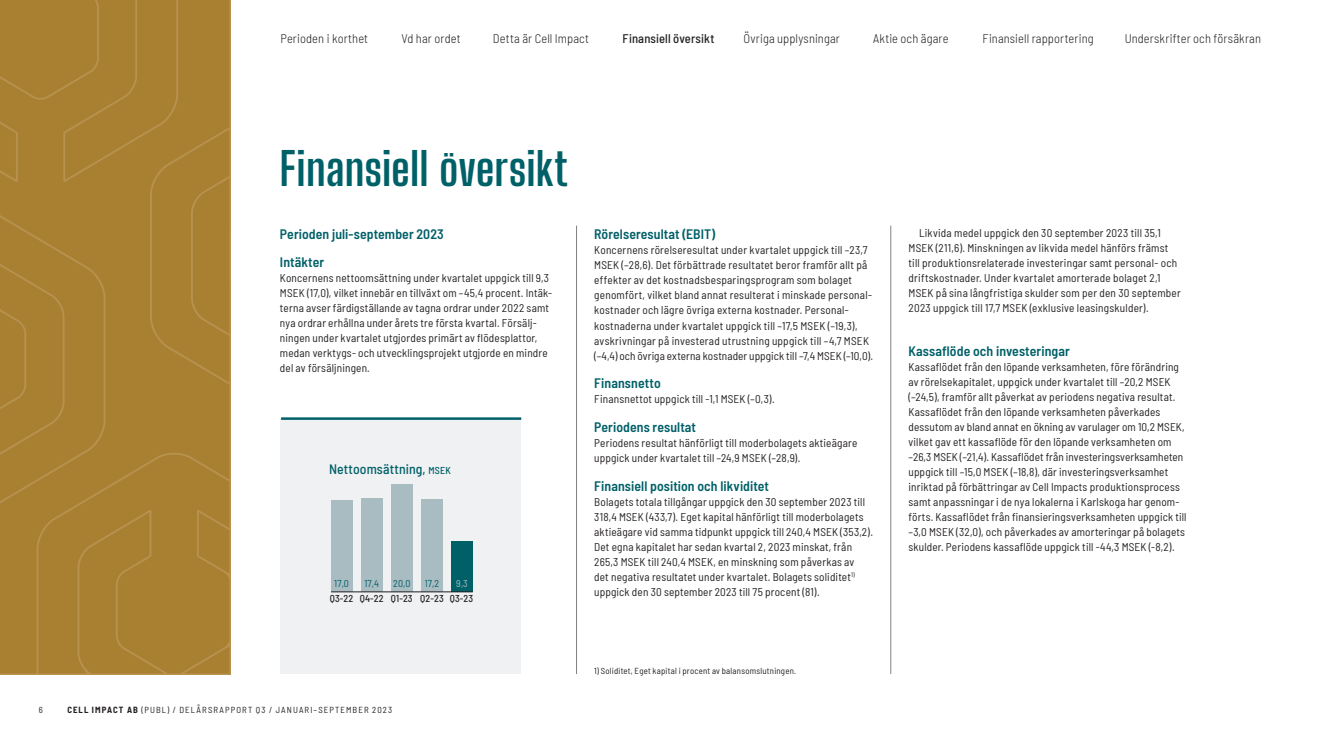
<style>
.page{position:relative;width:1322px;height:745px;background:#fff}
.page>*{position:absolute;margin:0;border:0;box-sizing:border-box;transform-origin:0 0}
.B-02-H1-Heading{font:700 45px "Big Shoulders Display";letter-spacing:.01em;color:#006068}
.B-12-Sub-head_1{font:600 semi-condensed 13.75px "Barlow";letter-spacing:.005em;color:#006068}
.B-13-Sub-head_2{font:500 semi-condensed 13.75px "Barlow";letter-spacing:.005em;color:#006068}
.t1{font:300 semi-condensed 12.5px "Barlow";letter-spacing:.01em;color:#231f20}
.B-12-Sub-head_1-2{font:500 semi-condensed 12.5px "Barlow";letter-spacing:.01em;color:#231f20}
.B-09-Body_text{font:semi-condensed 11.25px/15px "Barlow";letter-spacing:.015em;color:#231f20}
.B-10-Body_indented{font:semi-condensed 11.25px/15px "Barlow";letter-spacing:.02em;color:#231f20}
.t2{font:600 semi-condensed 11.25px "Barlow";letter-spacing:.01em;color:#006068}
.t3{font:500 semi-condensed 10px "Barlow";letter-spacing:.01em;color:#231f20}
.t4{font:semi-condensed 10px "Barlow";letter-spacing:.01em;color:#006068}
.t5{font:semi-condensed 10px "Barlow";color:#a9bcc2}
.B-16-Footnote{font:semi-condensed 8.75px "Barlow";letter-spacing:.13em;color:#231f20}
.B-16-Footnote-2{font:semi-condensed 8.75px "Barlow";letter-spacing:.03em;color:#231f20}
.s1{font-size:10px}
.s2{font-weight:400;font-size:8.75px;color:#231f20}
.s3{font-weight:700}
</style>
<div class="page">
<div style="left:281px;top:418px;width:240px;height:255px;background:#f0f1f2"></div>
<div style="left:0;top:0;width:231px;height:675px;background:#a97f31"></div>
<hr style="left:576px;top:225px;width:1px;height:448px;background:#808285">
<hr style="left:890px;top:225px;width:1px;height:448px;background:#808285">
<div style="left:451px;top:541px;width:22px;height:50px;background:#006068"></div>
<div style="left:421px;top:499px;width:22px;height:92px;background:#a9bcc2"></div>
<div style="left:391px;top:483px;width:21px;height:108px;background:#a9bcc2"></div>
<div style="left:361px;top:497px;width:21px;height:94px;background:#a9bcc2"></div>
<div style="left:331px;top:500px;width:21px;height:91px;background:#a9bcc2"></div>
<hr style="left:331px;top:591px;width:142px;height:1px;background:#231f20">
<hr style="left:281px;top:417px;width:240px;height:2px;background:#006068">
<p class="t1" style="left:280px;top:29px;width:89px">Perioden i korthet</p>
<p class="t1" style="left:401px;top:29px;width:61px">Vd har ordet</p>
<p class="t1" style="left:493px;top:29px;width:98px">Detta är Cell Impact</p>
<h1 class="B-12-Sub-head_1-2" style="left:622px;top:29px;width:93px">Finansiell översikt</h1>
<p class="t1" style="left:743px;top:29px;width:98px">Övriga upplysningar</p>
<p class="t1" style="left:873px;top:29px;width:77px">Aktie och ägare</p>
<p class="t1" style="left:982px;top:29px;width:113px">Finansiell rapportering</p>
<p class="t1" style="left:1124px;top:29px;width:138px">Underskrifter och försäkran</p>
<h1 class="B-02-H1-Heading" style="left:280px;top:133px;width:289px">Finansiell översikt</h1>
<h1 class="B-12-Sub-head_1" style="left:280px;top:224px;width:165px">Perioden juli-september 2023</h1>
<h1 class="B-12-Sub-head_1" style="left:280px;top:252px;width:46px">Intäkter</h1>
<p class="B-09-Body_text" style="left:280px;top:269px;width:274px">Koncernens nettoomsättning under kvartalet uppgick till 9,3<br>MSEK (17,0), vilket innebär en tillväxt om –45,4 procent. Intäk&shy;terna avser färdigställande av tagna ordrar under 2022 samt nya ordrar erhållna under årets tre första kvartal. Försälj&shy;ningen under kvartalet utgjordes primärt av flödesplattor, medan verktygs- och utvecklingsprojekt utgjorde en mindre del av försäljningen.</p>
<h2 class="B-13-Sub-head_2" style="left:329px;top:458px;width:123px">Nettoomsättning, <span class="s1">MSEK</span></h2>
<p class="t2" style="left:327px;top:459px;width:100px">Nettoomsättning <span class="s2">MSEK</span></p>
<p class="t4" style="left:334px;top:576px;width:16px">17,0</p>
<p class="t4" style="left:364px;top:576px;width:16px">17,4</p>
<p class="t4" style="left:393px;top:576px;width:19px">20,0</p>
<p class="t4" style="left:425px;top:576px;width:16px">17,2</p>
<p class="t5" style="left:456px;top:576px;width:13px">9,3</p>
<p class="t3" style="left:330px;top:590px;width:145px">Q3-22 Q4-22 Q1-23 Q2-23 Q3-23</p>
<p class="B-16-Footnote-2" style="left:39px;top:703px;width:6px">6</p>
<p class="B-16-Footnote" style="left:67px;top:703px;width:326px"><span class="s3">CELL IMPACT AB</span> (PUBL) / DELÅRSRAPPORT Q3 / JANUARI–SEPTEMBER 2023</p>
<h1 class="B-12-Sub-head_1" style="left:594px;top:224px;width:122px">Rörelseresultat (EBIT)</h1>
<p class="B-09-Body_text" style="left:594px;top:242px;width:280px">Koncernens rörelseresultat under kvartalet uppgick till –23,7<br>MSEK (–28,6). Det förbättrade resultatet beror framför allt på effekter av det kostnadsbesparingsprogram som bolaget genomfört, vilket bland annat resulterat i minskade personal&shy;kostnader och lägre övriga externa kostnader. Personal&shy;kostnaderna under kvartalet uppgick till –17,5 MSEK (–19,3), avskrivningar på investerad utrustning uppgick till –4,7 MSEK (–4,4) och övriga externa kostnader uppgick till –7,4 MSEK (–10,0).</p>
<h1 class="B-12-Sub-head_1" style="left:594px;top:373px;width:68px">Finansnetto</h1>
<p class="B-09-Body_text" style="left:594px;top:390px;width:182px">Finansnettot uppgick till -1,1 MSEK (–0,3).</p>
<h1 class="B-12-Sub-head_1" style="left:594px;top:417px;width:103px">Periodens resultat</h1>
<p class="B-09-Body_text" style="left:594px;top:434px;width:265px">Periodens resultat hänförligt till moderbolagets aktieägare uppgick under kvartalet till –24,9 MSEK (–28,9).</p>
<h1 class="B-12-Sub-head_1" style="left:594px;top:475px;width:176px">Finansiell position och likviditet</h1>
<p class="B-09-Body_text" style="left:594px;top:493px;width:280px">Bolagets totala tillgångar uppgick den 30 september 2023 till 318,4 MSEK (433,7). Eget kapital hänförligt till moderbolagets aktieägare vid samma tidpunkt uppgick till 240,4 MSEK (353,2).<br>Det egna kapitalet har sedan kvartal 2, 2023 minskat, från 265,3 MSEK till 240,4 MSEK, en minskning som påverkas av<br>det negativa resultatet under kvartalet. Bolagets soliditet<sup>1) </sup>uppgick den 30 september 2023 till 75 procent (81).</p>
<p class="B-16-Footnote-2" style="left:594px;top:664px;width:203px">1) Soliditet, Eget kapital i procent av balansomslutningen.</p>
<p class="B-10-Body_indented" style="left:908px;top:224px;width:274px;text-indent:11px">Likvida medel uppgick den 30 september 2023 till 35,1<br>MSEK (211,6). Minskningen av likvida medel hänförs främst till produktionsrelaterade investeringar samt personal- och driftskostnader. Under kvartalet amorterade bolaget 2,1<br>MSEK på sina långfristiga skulder som per den 30 september 2023 uppgick till 17,7 MSEK (exklusive leasingskulder).</p>
<h1 class="B-12-Sub-head_1" style="left:908px;top:340px;width:163px">Kassaflöde och investeringar</h1>
<p class="B-09-Body_text" style="left:908px;top:358px;width:280px">Kassaflödet från den löpande verksamheten, före förändring av rörelsekapitalet, uppgick under kvartalet till –20,2 MSEK (–24,5), framför allt påverkat av periodens negativa resultat.<br>Kassaflödet från den löpande verksamheten påverkades dessutom av bland annat en ökning av varulager om 10,2 MSEK, vilket gav ett kassaflöde för den löpande verksamheten om –26,3 MSEK (–21,4). Kassaflödet från investeringsverksamheten uppgick till –15,0 MSEK (–18,8), där investeringsverksamhet inriktad på förbättringar av Cell Impacts produktionsprocess samt anpassningar i de nya lokalerna i Karlskoga har genom&shy;förts. Kassaflödet från finansieringsverksamheten uppgick till –3,0 MSEK (32,0), och påverkades av amorteringar på bolagets skulder. Periodens kassaflöde uppgick till -44,3 MSEK (-8,2).</p>
</div>
